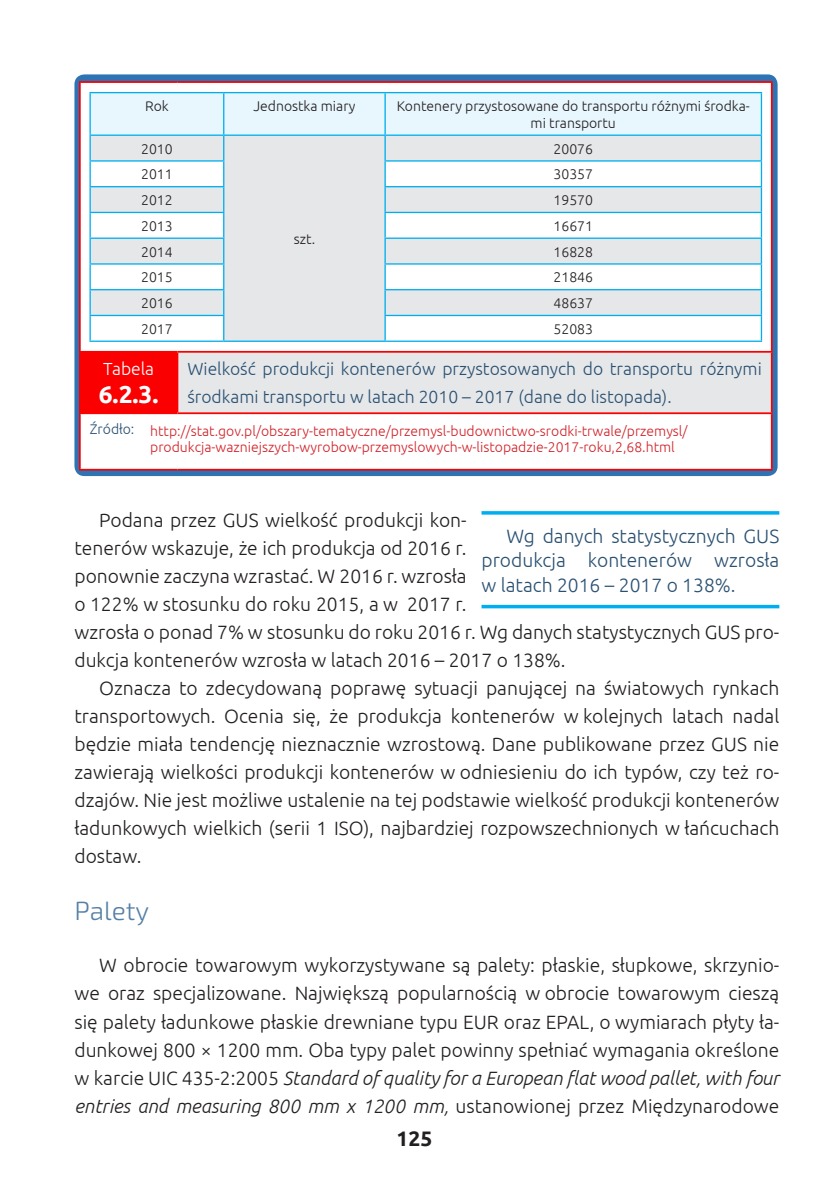
<style>
.page{position:relative;width:829px;height:1191px;background:#fff}
.page>*{position:absolute;margin:0;border:0;box-sizing:border-box;transform-origin:0 0}
.t1{font:300 26.25px "Exo 2";color:#5680a5}
.t2{font:700 24.5px "Ubuntu";color:#fff}
.t3{font:700 21px "Ubuntu";color:#231f20}
.t4{font:300 19.25px/28px "Ubuntu";color:#231f20;text-align:justify}
.t5{font:300 19.25px/24.5px "Ubuntu";color:#2a5172;text-align:justify}
.t6{font:300 17.5px/28px "Ubuntu";color:#2a5172}
.t7{font:300 17.5px "Ubuntu";color:#fff}
.t8{font:300 14px/16.8px "Ubuntu";color:#d1232a}
.t9{font:300 14px/16.8px "Ubuntu";color:#231f20;text-align:center}
.s1{color:#2a5172}
.s2{font-style:italic}
</style>
<div class="page">
<div style="left:74px;top:74px;width:703px;height:402px;background:#2e74b5;border-radius:10px"></div>
<div style="left:80px;top:82px;width:691px;height:270px;background:#fff"></div>
<div style="left:80px;top:352px;width:97px;height:61px;background:#fa0000"></div>
<div style="left:177px;top:352px;width:594px;height:61px;background:#e6e7e9"></div>
<div style="left:80px;top:413px;width:691px;height:57px;background:#fff"></div>
<hr style="left:79px;top:353px;width:2px;height:59px;background:#fa0000">
<hr style="left:176px;top:353px;width:2px;height:59px;background:#fa0000">
<hr style="left:770px;top:353px;width:2px;height:59px;background:#fa0000">
<hr style="left:79px;top:412px;width:98px;height:2px;background:#fa0000">
<hr style="left:79px;top:414px;width:2px;height:55px;background:#fa0000">
<hr style="left:177px;top:412px;width:595px;height:2px;background:#fa0000">
<hr style="left:770px;top:414px;width:2px;height:55px;background:#fa0000">
<hr style="left:79px;top:469px;width:98px;height:1px;background:#fa0000">
<hr style="left:177px;top:469px;width:595px;height:1px;background:#fa0000">
<hr style="left:79px;top:81px;width:98px;height:2px;background:#fa0000">
<hr style="left:79px;top:83px;width:2px;height:268px;background:#fa0000">
<hr style="left:177px;top:81px;width:595px;height:2px;background:#fa0000">
<hr style="left:770px;top:83px;width:2px;height:268px;background:#fa0000">
<hr style="left:79px;top:351px;width:98px;height:2px;background:#fa0000">
<hr style="left:177px;top:351px;width:595px;height:2px;background:#fa0000">
<hr style="left:89px;top:160px;width:135px;height:2px;background:#00aeef">
<hr style="left:384px;top:160px;width:378px;height:2px;background:#00aeef">
<hr style="left:89px;top:186px;width:135px;height:1px;background:#00aeef">
<hr style="left:384px;top:186px;width:378px;height:1px;background:#00aeef">
<hr style="left:89px;top:212px;width:135px;height:1px;background:#00aeef">
<hr style="left:384px;top:212px;width:378px;height:1px;background:#00aeef">
<hr style="left:89px;top:237px;width:135px;height:2px;background:#00aeef">
<hr style="left:384px;top:237px;width:378px;height:2px;background:#00aeef">
<hr style="left:89px;top:263px;width:135px;height:2px;background:#00aeef">
<hr style="left:384px;top:263px;width:378px;height:2px;background:#00aeef">
<hr style="left:89px;top:289px;width:135px;height:1px;background:#00aeef">
<hr style="left:384px;top:289px;width:378px;height:1px;background:#00aeef">
<hr style="left:89px;top:315px;width:135px;height:1px;background:#00aeef">
<svg style="left:90px;top:93px;width:671px;height:247px"></svg>
<hr style="left:384px;top:315px;width:378px;height:1px;background:#00aeef">
<hr style="left:384px;top:316px;width:2px;height:24px;background:#00aeef">
<hr style="left:89px;top:136px;width:2px;height:24px;background:#00aeef">
<hr style="left:760px;top:136px;width:2px;height:24px;background:#00aeef">
<hr style="left:89px;top:162px;width:2px;height:24px;background:#00aeef">
<hr style="left:760px;top:162px;width:2px;height:24px;background:#00aeef">
<hr style="left:89px;top:187px;width:2px;height:25px;background:#00aeef">
<hr style="left:760px;top:187px;width:2px;height:25px;background:#00aeef">
<hr style="left:89px;top:213px;width:2px;height:24px;background:#00aeef">
<hr style="left:760px;top:213px;width:2px;height:24px;background:#00aeef">
<hr style="left:89px;top:239px;width:2px;height:24px;background:#00aeef">
<hr style="left:760px;top:239px;width:2px;height:24px;background:#00aeef">
<hr style="left:89px;top:265px;width:2px;height:24px;background:#00aeef">
<hr style="left:760px;top:265px;width:2px;height:24px;background:#00aeef">
<hr style="left:89px;top:290px;width:2px;height:25px;background:#00aeef">
<hr style="left:760px;top:290px;width:2px;height:25px;background:#00aeef">
<hr style="left:89px;top:316px;width:2px;height:24px;background:#00aeef">
<hr style="left:760px;top:316px;width:2px;height:24px;background:#00aeef">
<hr style="left:89px;top:340px;width:135px;height:2px;background:#00aeef">
<hr style="left:224px;top:340px;width:161px;height:2px;background:#00aeef">
<hr style="left:385px;top:340px;width:377px;height:2px;background:#00aeef">
<hr style="left:89px;top:92px;width:135px;height:1px;background:#00aeef">
<hr style="left:89px;top:93px;width:2px;height:41px;background:#00aeef">
<hr style="left:224px;top:92px;width:161px;height:1px;background:#00aeef">
<hr style="left:385px;top:92px;width:377px;height:1px;background:#00aeef">
<hr style="left:760px;top:93px;width:2px;height:41px;background:#00aeef">
<hr style="left:89px;top:134px;width:135px;height:2px;background:#00aeef">
<hr style="left:224px;top:134px;width:161px;height:2px;background:#00aeef">
<hr style="left:385px;top:134px;width:377px;height:2px;background:#00aeef">
<hr style="left:481px;top:511px;width:298px;height:3px;background:#00aeef">
<hr style="left:481px;top:605px;width:298px;height:3px;background:#00aeef">
<p class="t9" style="left:145px;top:97px;width:25px">Rok</p>
<p class="t9" style="left:253px;top:97px;width:104px">Jednostka miary</p>
<p class="t9" style="left:396px;top:97px;width:354px">Kontenery przystosowane do transportu różnymi środka&shy;mi transportu</p>
<p class="t9" style="left:141px;top:140px;width:33px">2010</p>
<p class="t9" style="left:553px;top:140px;width:41px">20076</p>
<p class="t9" style="left:141px;top:165px;width:33px">2011</p>
<p class="t9" style="left:553px;top:165px;width:41px">30357</p>
<p class="t9" style="left:141px;top:191px;width:33px">2012</p>
<p class="t9" style="left:553px;top:191px;width:41px">19570</p>
<p class="t9" style="left:141px;top:217px;width:33px">2013</p>
<p class="t9" style="left:553px;top:217px;width:41px">16671</p>
<p class="t9" style="left:141px;top:243px;width:33px">2014</p>
<p class="t9" style="left:553px;top:243px;width:41px">16828</p>
<p class="t9" style="left:141px;top:268px;width:33px">2015</p>
<p class="t9" style="left:553px;top:268px;width:41px">21846</p>
<p class="t9" style="left:141px;top:294px;width:33px">2016</p>
<p class="t9" style="left:553px;top:294px;width:41px">48637</p>
<p class="t9" style="left:141px;top:320px;width:33px">2017</p>
<p class="t9" style="left:553px;top:320px;width:41px">52083</p>
<p class="t7" style="left:103px;top:358px;width:53px">Tabela</p>
<p class="t2" style="left:99px;top:380px;width:61px">6.2.3.</p>
<p class="t9" style="left:294px;top:230px;width:23px">szt.</p>
<p class="t6" style="left:187px;top:355px;width:576px">Wielkość produkcji kontenerów przystosowanych do transportu różnymi środkami transportu w latach 2010 – 2017 (dane do listopada).</p>
<p class="t8" style="left:150px;top:422px;width:538px;text-indent:-60px"><span class="s1">Źródło:</span> http://stat.gov.pl/obszary-tematyczne/przemysl-budownictwo-srodki-trwale/przemysl/ produkcja-wazniejszych-wyrobow-przemyslowych-w-listopadzie-2017-roku,2,68.html</p>
<p class="t4" style="left:74px;top:506px;width:706px;text-align:left;text-indent:25px">Podana przez GUS wielkość produkcji kon-<br>tenerów wskazuje, że ich produkcja od 2016 r.<br>ponownie zaczyna wzrastać. W 2016 r. wzrosła<br>o 122% w stosunku do roku 2015, a w 2017 r.<br>wzrosła o ponad 7% w stosunku do roku 2016 r. Wg danych statystycznych GUS pro&shy;dukcja kontenerów wzrosła w latach 2016 – 2017 o 138%.</p>
<p class="t4" style="left:74px;top:674px;width:706px;text-indent:25px">Oznacza to zdecydowaną poprawę sytuacji panującej na światowych rynkach transportowych. Ocenia się, że produkcja kontenerów w kolejnych latach nadal będzie miała tendencję nieznacznie wzrostową. Dane publikowane przez GUS nie zawierają wielkości produkcji kontenerów w odniesieniu do ich typów, czy też ro&shy;dzajów. Nie jest możliwe ustalenie na tej podstawie wielkość produkcji kontenerów ładunkowych wielkich (serii 1 ISO), najbardziej rozpowszechnionych w łańcuchach dostaw.</p>
<h1 class="t1" style="left:74px;top:892px;width:76px">Palety</h1>
<p class="t4" style="left:74px;top:951px;width:706px;text-indent:25px">W obrocie towarowym wykorzystywane są palety: płaskie, słupkowe, skrzynio&shy;we oraz specjalizowane. Największą popularnością w obrocie towarowym cieszą się palety ładunkowe płaskie drewniane typu EUR oraz EPAL, o wymiarach płyty ła&shy;dunkowej 800 × 1200 mm. Oba typy palet powinny spełniać wymagania określone w karcie UIC 435-2:2005 <span class="s2">Standard of quality for a European flat wood pallet, with four entries and measuring 800 mm x 1200 mm,</span> ustanowionej przez Międzynarodowe</p>
<p class="t5" style="left:481px;top:523px;width:299px;text-indent:25px">Wg danych statystycznych GUS produkcja kontenerów wzrosła w latach 2016 – 2017 o 138%.</p>
<p class="t3" style="left:396px;top:1125px;width:37px">125</p>
</div>
